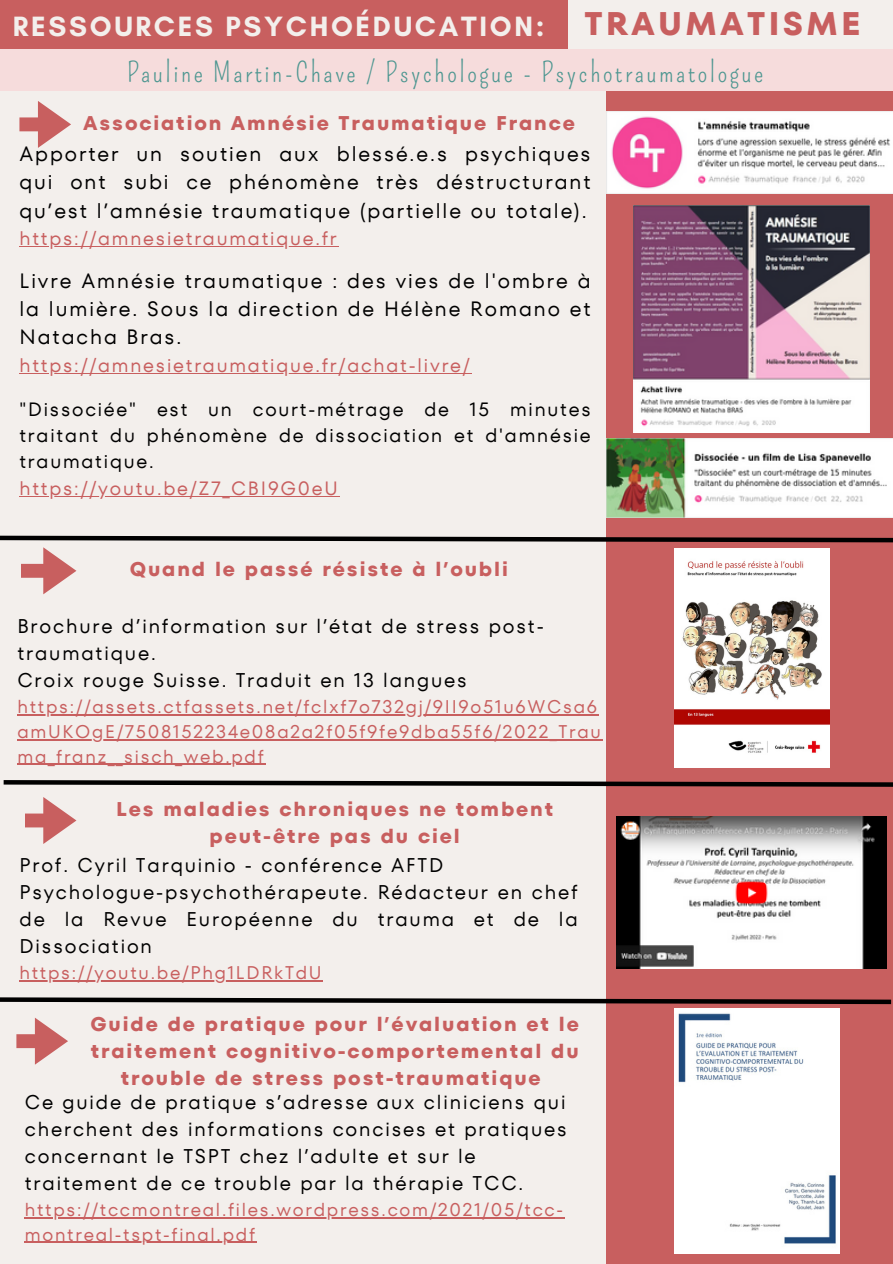
<style>
.page{position:relative;width:893px;height:1264px;background:#fff}
.page>*{position:absolute;margin:0;border:0;box-sizing:border-box;transform-origin:0 0}
.t1{font:700 32.55px "TT Fors";letter-spacing:.095em;color:#c85f5f}
.t2{font:700 28.5px "Glacial Indifference";letter-spacing:.095em;color:#f3efec}
.t3{font:27.3px "Pompiere";letter-spacing:.095em;color:#4c9690}
.t4{font:20.7px/28.2px "TT Fors";letter-spacing:.095em;color:#000;text-align:justify}
.t5{font:19.8px/27px "TT Fors";letter-spacing:.095em;color:#000}
.t6{font:700 19.8px/27px "TT Fors";letter-spacing:.095em;color:#c85f5f;text-align:center}
.t7{font:19.2px "TT Fors";letter-spacing:.095em;color:#c85f5f}
.t8{font:19.2px/26.2px "TT Fors";letter-spacing:.095em;color:#000;text-align:justify}
.t9{font:18.3px/24.8px "TT Fors";letter-spacing:.095em;color:#c85f5f}
</style>
<div class="page">
<div style="left:596px;top:74px;width:296px;height:1189px;background:#c85f5f"></div>
<div style="left:0;top:88px;width:605px;height:1175px;background:#f3efec"></div>
<div style="left:553px;top:0;width:339px;height:91px;background:#f3efec"></div>
<div style="left:0;top:0;width:568px;height:89px;background:#c85f5f"></div>
<div style="left:0;top:50px;width:892px;height:41px;background:#f6dcdc"></div>
<svg style="left:19px;top:101px;width:52px;height:47px"></svg>
<svg style="left:25px;top:797px;width:51px;height:47px"></svg>
<svg style="left:3px;top:777px;width:889px;height:12px"></svg>
<svg style="left:0;top:533px;width:892px;height:61px"></svg>
<img style="left:606px;top:438px;width:286px;height:79px">
<img style="left:616px;top:816px;width:270px;height:152px">
<img style="left:606px;top:112px;width:286px;height:81px">
<img style="left:633px;top:206px;width:236px;height:226px">
<img style="left:674px;top:549px;width:155px;height:218px">
<svg style="left:0;top:995px;width:892px;height:11px"></svg>
<svg style="left:16px;top:1018px;width:52px;height:46px"></svg>
<img style="left:674px;top:1008px;width:165px;height:245px">
<hr style="left:17px;top:714px;width:581px;height:1px;background:#c85f5f">
<hr style="left:17px;top:739px;width:585px;height:1px;background:#c85f5f">
<hr style="left:17px;top:764px;width:248px;height:1px;background:#c85f5f">
<hr style="left:19px;top:246px;width:319px;height:1px;background:#c85f5f">
<hr style="left:19px;top:373px;width:452px;height:1px;background:#c85f5f">
<hr style="left:19px;top:495px;width:320px;height:1px;background:#c85f5f">
<hr style="left:19px;top:980px;width:304px;height:1px;background:#c85f5f">
<hr style="left:25px;top:1216px;width:540px;height:2px;background:#c85f5f">
<hr style="left:25px;top:1241px;width:232px;height:1px;background:#c85f5f">
<h2 class="t2" style="left:13px;top:9px;width:533px">RESSOURCES PSYCHOÉDUCATION:</h2>
<p class="t1" style="left:584px;top:1px;width:277px">TRAUMATISME</p>
<h4 class="t3" style="left:127px;top:56px;width:638px">Pauline Martin-Chave / Psychologue - Psychotraumatologue</h4>
<h1 class="t6" style="left:83px;top:109px;width:493px">Association Amnésie Traumatique France</h1>
<p class="t4" style="left:19px;top:140px;width:572px">Apporter un soutien aux blessé.e.s psychiques qui ont subi ce phénomène très déstructurant qu’est l’amnésie traumatique (partielle ou totale).</p>
<h4 class="t7" style="left:19px;top:225px;width:319px">https://amnesietraumatique.fr</h4>
<h4 class="t4" style="left:19px;top:266px;width:572px">Livre Amnésie traumatique : des vies de l'ombre à la lumière. Sous la direction de Hélène Romano et Natacha Bras.</h4>
<h5 class="t7" style="left:19px;top:351px;width:452px">https://amnesietraumatique.fr/achat-livre/</h5>
<h5 class="t8" style="left:19px;top:396px;width:572px">"Dissociée" est un court-métrage de 15 minutes traitant du phénomène de dissociation et d'amnésie traumatique.</h5>
<h4 class="t7" style="left:19px;top:474px;width:320px">https://youtu.be/Z7_CBI9G0eU</h4>
<h5 class="t6" style="left:130px;top:555px;width:379px">Quand le passé résiste à l’oubli</h5>
<h5 class="t5" style="left:17px;top:613px;width:528px">Brochure d’information sur l’état de stress post&shy;traumatique.</h5>
<h5 class="t5" style="left:17px;top:667px;width:451px">Croix rouge Suisse. Traduit en 13 langues</h5>
<h5 class="t9" style="left:17px;top:694px;width:581px">https://assets.ctfassets.net/fclxf7o732gj/9II9o51u6WCsa6</h5>
<h4 class="t9" style="left:17px;top:719px;width:585px">amUKOgE/7508152234e08a2a2f05f9fe9dba55f6/2022_Trau</h4>
<p class="t9" style="left:17px;top:744px;width:248px">ma_franz__sisch_web.pdf</p>
<p class="t6" style="left:116px;top:796px;width:439px">Les maladies chroniques ne tombent peut-être pas du ciel</p>
<p class="t5" style="left:19px;top:851px;width:559px">Prof. Cyril Tarquinio - conférence AFTD Psychologue-psychothérapeute. Rédacteur en chef de la Revue Européenne du trauma et de la Dissociation</p>
<p class="t9" style="left:19px;top:960px;width:304px">https://youtu.be/Phg1LDRkTdU</p>
<p class="t6" style="left:90px;top:1010px;width:490px">Guide de pratique pour l’évaluation et le traitement cognitivo-comportemental du trouble de stress post-traumatique</p>
<p class="t5" style="left:25px;top:1088px;width:543px">Ce guide de pratique s’adresse aux cliniciens qui cherchent des informations concises et pratiques concernant le TSPT chez l’adulte et sur le traitement de ce trouble par la thérapie TCC.</p>
<p class="t9" style="left:25px;top:1197px;width:539px">https://tccmontreal.files.wordpress.com/2021/05/tcc&shy;montreal-tspt-final.pdf</p>
</div>
